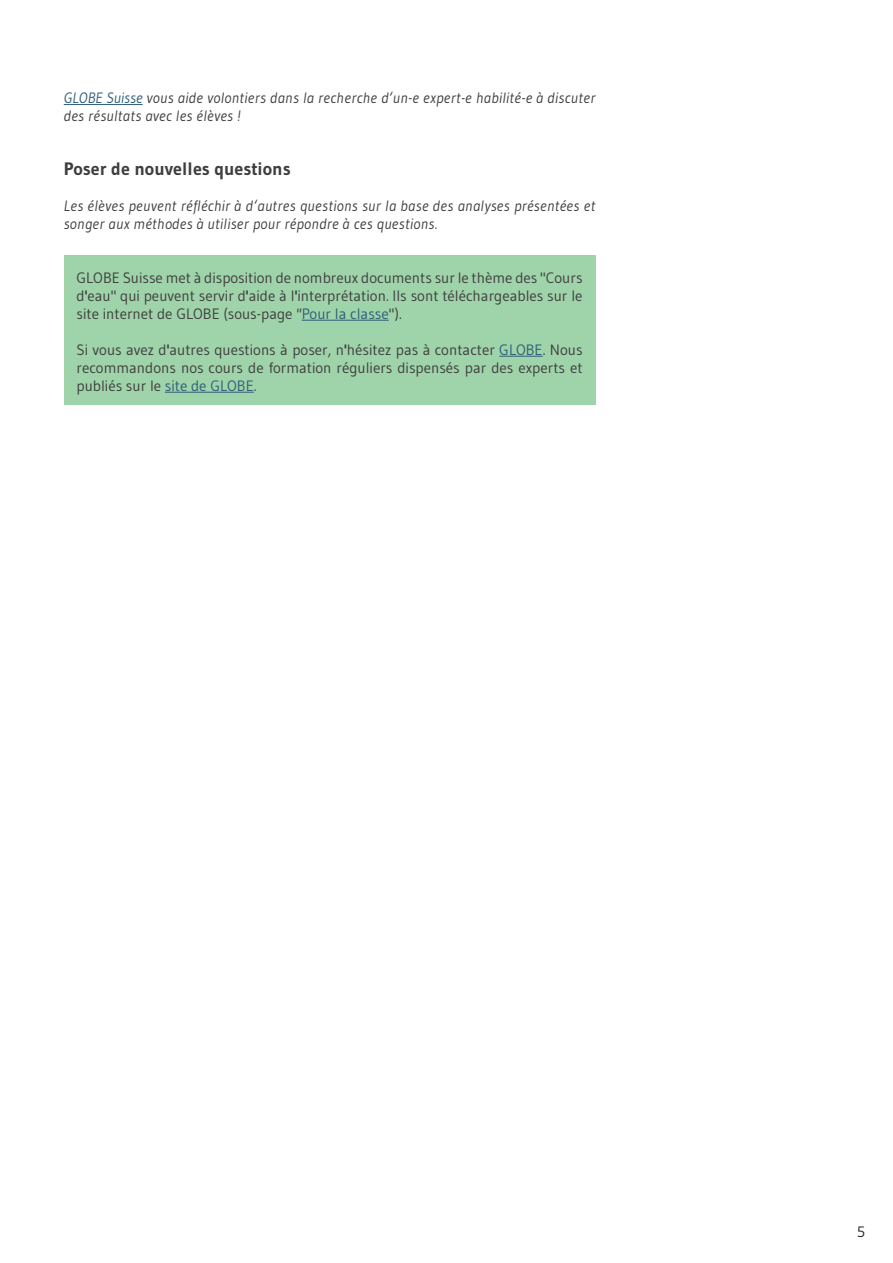
<style>
.page{position:relative;width:893px;height:1263px;background:#fff}
.page>*{position:absolute;margin:0;border:0;box-sizing:border-box;transform-origin:0 0}
.Title_1_1{font:700 18px "Gudea";color:#3e3e3f}
.Txt_Block{font:15px/18px "Gudea";color:#3e3e3f;text-align:justify}
.Txt_Block-2{font:italic 15px/18px "Gudea";letter-spacing:.02em;color:#3e3e3f}
.t1{font:15px "Gudea";color:#231f20}
.s1{color:#2f5d79}
.s2{font-weight:700}
.s3{font-style:italic}
</style>
<div class="page">
<hr style="left:64px;top:104px;width:79px;height:1px;background:#2f5d79">
<div style="left:64px;top:255px;width:531px;height:150px;background:#9fd3a9"></div>
<hr style="left:302px;top:320px;width:87px;height:1px;background:#2f5d79">
<hr style="left:499px;top:356px;width:44px;height:1px;background:#2f5d79">
<hr style="left:165px;top:392px;width:89px;height:1px;background:#2f5d79">
<p class="Txt_Block-2" style="left:64px;top:89px;width:533px"><span class="s1">GLOBE Suisse</span> vous aide volontiers dans la recherche d‘un-e expert-e habilité-e à discuter des résultats avec les élèves !</p>
<p class="Title_1_1" style="left:64px;top:158px;width:228px">Poser de nouvelles questions</p>
<p class="Txt_Block-2" style="left:64px;top:197px;width:533px">Les élèves peuvent réfléchir à d‘autres questions sur la base des analyses présentées et songer aux méthodes à utiliser pour répondre à ces questions.</p>
<p class="Txt_Block" style="left:77px;top:269px;width:508px">GLOBE Suisse met à disposition de nombreux documents sur le thème des "Cours d<span class="s2">'</span>eau" qui peuvent servir d<span class="s2">'</span>aide à l<span class="s2">'</span>interprétation. Ils sont téléchargeables sur le site internet de GLOBE (sous-page <span class="s3">"</span><span class="s1">Pour la classe</span>").</p>
<p class="Txt_Block" style="left:77px;top:341px;width:508px">Si vous avez d<span class="s2">'</span>autres questions à poser, n<span class="s2">'</span>hésitez pas à contacter <span class="s1">GLOBE</span>. Nous recommandons nos cours de formation réguliers dispensés par des experts et publiés sur le <span class="s1">site de GLOBE</span>.</p>
<p class="t1" style="left:857px;top:1222px;width:10px">5</p>
</div>
